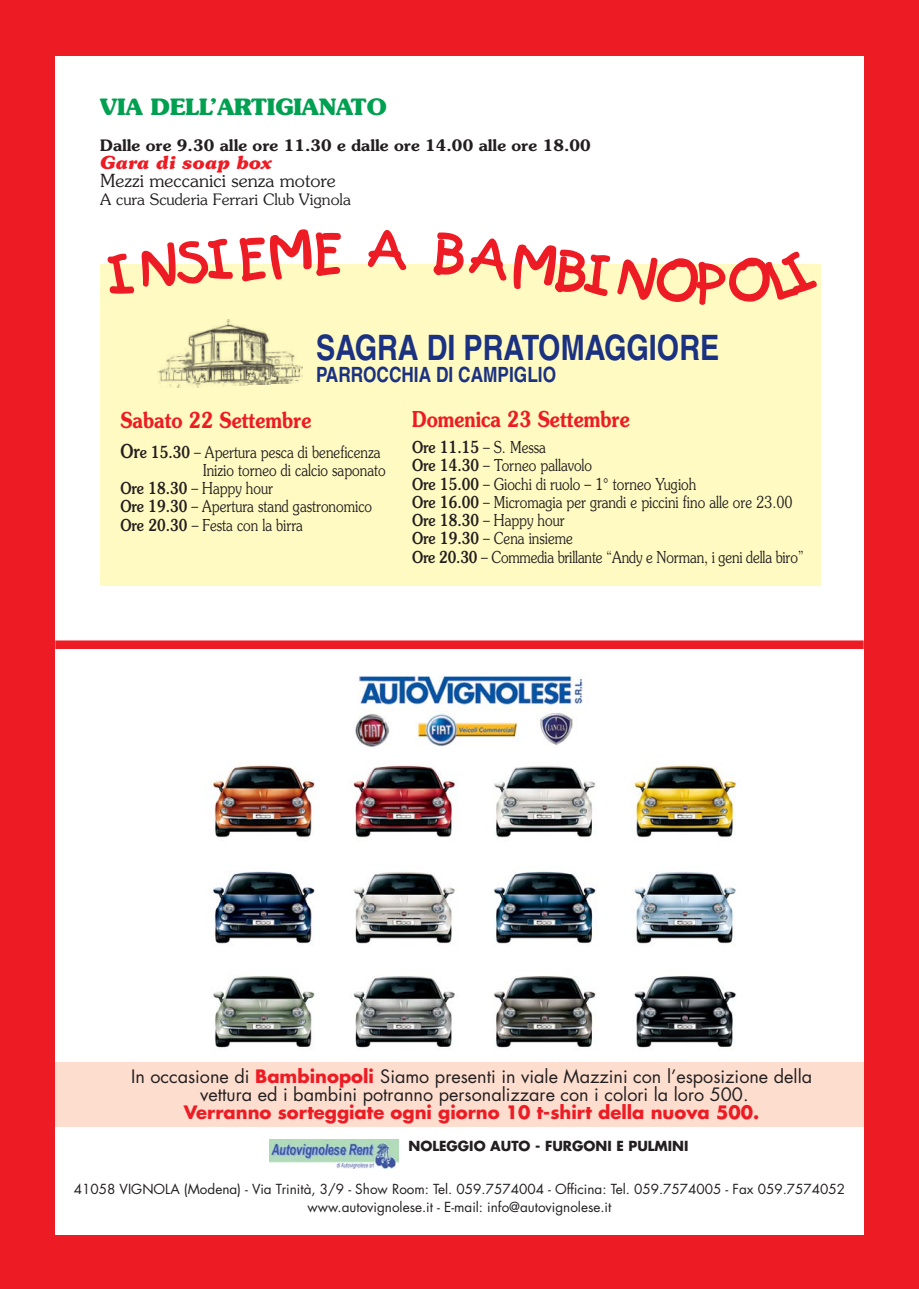
<style>
.page{position:relative;width:919px;height:1289px;background:#fff}
.page>*{position:absolute;margin:0;border:0;box-sizing:border-box;transform-origin:0 0}
.t1{font:700 34.95px "Helvetica";color:#1b3181;scale:.82 1}
.t2{font:700 22.5px "Souvenir";color:#00a051}
.t3{font:600 21.9px "Souvenir";color:#ed1c24;scale:.82 1}
.t4{font:700 21px "Helvetica";color:#1b3181;scale:.82 1}
.t5{font:18px/18px "Futura";color:#231f20;text-align:center}
.t6{font:700 18px "Futura";color:#ed1c24}
.t7{font:300 18px "Souvenir";color:#231f20}
.t8{font:italic 700 18px "Souvenir";color:#ed1c24}
.t9{font:300 16.35px/18.3px "Souvenir";color:#231f20;scale:.82 1}
.t10{font:600 15.75px "Souvenir";color:#231f20}
.t11{font:300 15.75px "Souvenir";color:#231f20}
.t12{font:13.5px/18px "Futura";color:#231f20;text-align:center}
.t13{font:700 13.5px "Futura";color:#231f20}
.s1{font-weight:500;font-size:19.2px}
.s2{font-weight:500}
.s3{font-weight:700;color:#ed1c24}
</style>
<div class="page">
<div style="left:0;top:0;width:918px;height:1288px;background:#ed1c24"></div>
<div style="left:55px;top:56px;width:808px;height:1178px;background:#fff"></div>
<div style="left:100px;top:265px;width:720px;height:321px;background:#fffac1"></div>
<img style="left:157px;top:319px;width:145px;height:69px">
<div style="left:55px;top:640px;width:808px;height:9px;background:#ed1c24"></div>
<img style="left:205px;top:765px;width:532px;height:285px">
<img style="left:269px;top:1139px;width:130px;height:29px">
<div style="left:55px;top:1061px;width:808px;height:65px;background:#fdddce"></div>
<img style="left:355px;top:675px;width:229px;height:72px">
<svg style="left:105px;top:264px;width:127px;height:1px"></svg>
<svg style="left:239px;top:264px;width:102px;height:1px"></svg>
<svg style="left:368px;top:264px;width:38px;height:1px"></svg>
<svg style="left:434px;top:264px;width:177px;height:1px"></svg>
<svg style="left:617px;top:264px;width:199px;height:1px"></svg>
<h2 class="t2" style="left:100px;top:98px;width:288px">VIA DELL’ARTIGIANATO</h2>
<p class="t10" style="left:100px;top:139px;width:492px">Dalle ore 9.30 alle ore 11.30 e dalle ore 14.00 alle ore 18.00</p>
<p class="t8" style="left:100px;top:155px;width:173px">Gara di soap box</p>
<p class="t7" style="left:100px;top:173px;width:237px">Mezzi meccanici senza motore</p>
<p class="t11" style="left:100px;top:193px;width:252px">A cura Scuderia Ferrari Club Vignola</p>
<h1 class="t1" style="left:316px;top:335px;width:493px">SAGRA DI PRATOMAGGIORE</h1>
<p class="t4" style="left:316px;top:367px;width:294px">PARROCCHIA DI CAMPIGLIO</p>
<h3 class="t3" style="left:120px;top:411px;width:235px">Sabato 22 Settembre</h3>
<p class="t9" style="left:120px;top:444px;width:319px"><span class="s1">Or</span><span class="s2">e 15.30</span> – Apertura pesca di beneficenza</p>
<p class="t9" style="left:203px;top:462px;width:224px">Inizio torneo di calcio saponato</p>
<p class="t9" style="left:120px;top:480px;width:188px"><span class="s2">Ore 18.30</span> – Happy hour</p>
<p class="t9" style="left:120px;top:498px;width:308px"><span class="s2">Ore 19.30</span> – Apertura stand gastronomico</p>
<p class="t9" style="left:120px;top:517px;width:224px"><span class="s2">Ore 20.30</span> – Festa con la birra</p>
<h3 class="t3" style="left:412px;top:411px;width:267px">Domenica 23 Settembre</h3>
<p class="t9" style="left:412px;top:439px;width:479px"><span class="s2">Ore 11.15</span> – S. Messa<br><span class="s2">Ore 14.30</span> – Torneo pallavolo<br><span class="s2">Ore 15.00</span> – Giochi di ruolo – 1 torneo Yugioh<br><span class="s2">Ore 16.00</span> – Micromagia per grandi e piccini fino alle ore 23.00<br><span class="s2">Ore 18.30</span> – Happy hour<br><span class="s2">Ore 19.30</span> – Cena insieme<br><span class="s2">Ore 20.30</span> – Commedia brillante “Andy e Norman, i geni della biro”</p>
<p class="t5" style="left:131px;top:1068px;width:682px">In occasione di <span class="s3">Bambinopoli</span> Siamo presenti in viale Mazzini con l’esposizione della vettura ed i bambini potranno personalizzare con i colori la loro 500.</p>
<p class="t6" style="left:184px;top:1103px;width:577px">Verranno sorteggiate ogni giorno 10 t-shirt della nuova 500.</p>
<p class="t13" style="left:408px;top:1139px;width:281px">NOLEGGIO AUTO - FURGONI E PULMINI</p>
<p class="t12" style="left:74px;top:1180px;width:772px">41058 VIGNOLA (Modena) - Via Trinità, 3/9 - Show Room: Tel. 059.7574004 - Officina: Tel. 059.7574005 - Fax 059.7574052 www.autovignolese.it - E-mail: info@autovignolese.it</p>
</div>
